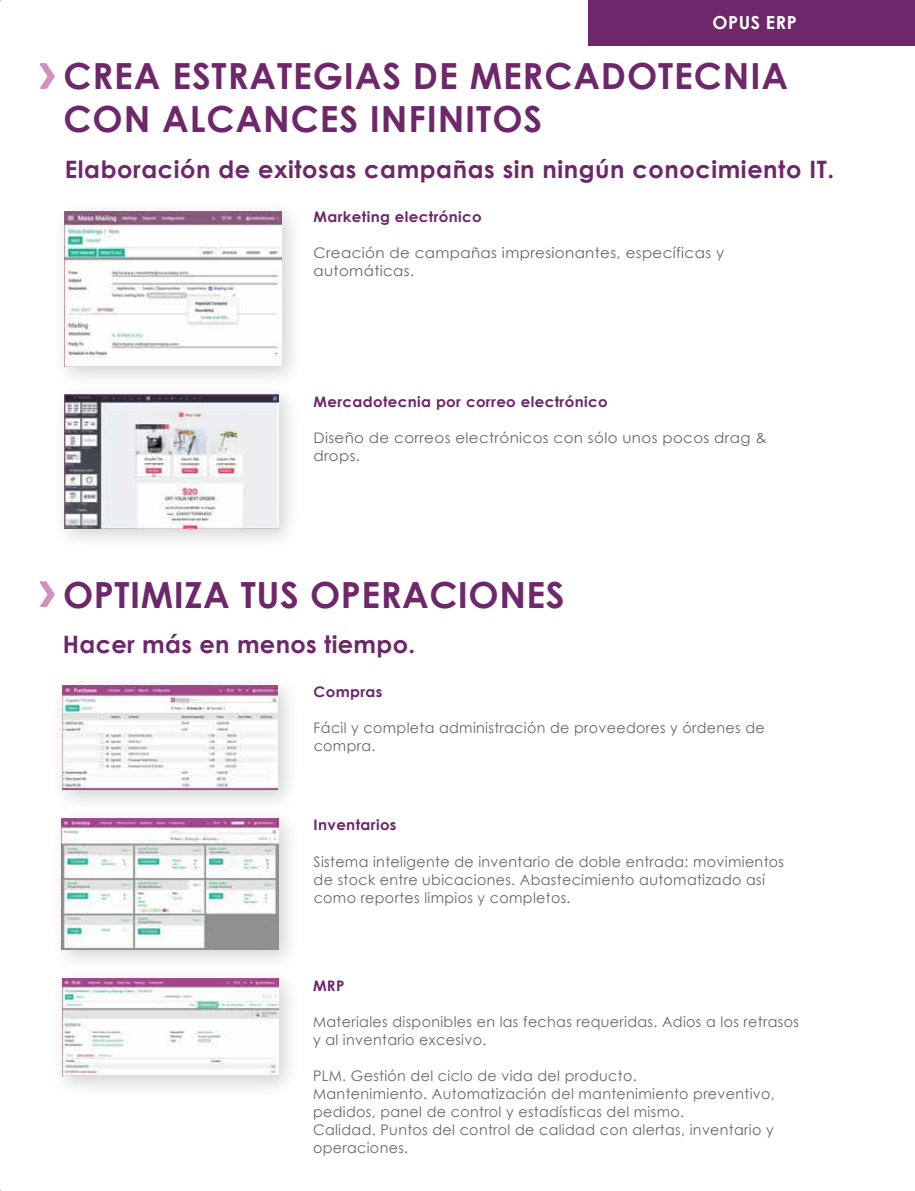
<style>
.page{position:relative;width:915px;height:1191px;background:#fff}
.page>*{position:absolute;margin:0;border:0;box-sizing:border-box;transform-origin:0 0}
.t1{font:700 36px/43.2px "Century Gothic";letter-spacing:.025em;color:#6d276a}
.t2{font:700 24px "Century Gothic";letter-spacing:.025em;color:#6d276a}
.t3{font:700 18px "Century Gothic";letter-spacing:.025em;color:#fff}
.t4{font:14.55px/18px "Century Gothic";letter-spacing:.025em;color:#676767}
.t5{font:700 14.55px "Century Gothic";letter-spacing:.025em;color:#6d276a}
</style>
<div class="page">
<img style="left:63px;top:394px;width:227px;height:146px">
<img style="left:64px;top:394px;width:214px;height:135px">
<img style="left:63px;top:211px;width:230px;height:183px">
<img style="left:64px;top:212px;width:217px;height:154px">
<svg style="left:40px;top:63px;width:15px;height:26px"></svg>
<svg style="left:40px;top:581px;width:15px;height:26px"></svg>
<img style="left:61px;top:818px;width:229px;height:142px">
<img style="left:62px;top:818px;width:216px;height:131px">
<img style="left:61px;top:685px;width:228px;height:117px">
<img style="left:62px;top:685px;width:215px;height:104px">
<img style="left:61px;top:960px;width:229px;height:128px">
<img style="left:62px;top:978px;width:216px;height:97px">
<div style="left:588px;top:0;width:326px;height:45px;background:#6d276a"></div>
<p class="t3" style="left:712px;top:10px;width:86px">OPUS ERP</p>
<h1 class="t1" style="left:63px;top:53px;width:725px">CREA ESTRATEGIAS DE MERCADOTECNIA<br>CON ALCANCES INFINITOS</h1>
<h2 class="t2" style="left:65px;top:154px;width:770px">Elaboración de exitosas campañas sin ningún conocimiento IT.</h2>
<p class="t5" style="left:313px;top:207px;width:170px">Marketing electrónico</p>
<p class="t4" style="left:313px;top:243px;width:412px">Creación de campañas impresionantes, específicas y automáticas.</p>
<p class="t5" style="left:313px;top:392px;width:295px">Mercadotecnia por correo electrónico</p>
<p class="t4" style="left:313px;top:428px;width:454px">Diseño de correos electrónicos con sólo unos pocos drag &amp; drops.</p>
<h1 class="t1" style="left:63px;top:572px;width:502px">OPTIMIZA TUS OPERACIONES</h1>
<h2 class="t2" style="left:63px;top:629px;width:353px">Hacer más en menos tiempo.</h2>
<p class="t5" style="left:313px;top:682px;width:70px">Compras</p>
<p class="t4" style="left:313px;top:718px;width:452px">Fácil y completa administración de proveedores y órdenes de compra.</p>
<p class="t5" style="left:313px;top:815px;width:84px">Inventarios</p>
<p class="t4" style="left:313px;top:851px;width:471px">Sistema inteligente de inventario de doble entrada: movimientos de stock entre ubicaciones. Abastecimiento automatizado así como reportes limpios y completos.</p>
<p class="t5" style="left:313px;top:975px;width:33px">MRP</p>
<p class="t4" style="left:313px;top:1011px;width:487px">Materiales disponibles en las fechas requeridas. Adios a los retrasos y al inventario excesivo.</p>
<p class="t4" style="left:313px;top:1065px;width:463px">PLM. Gestión del ciclo de vida del producto.<br>Mantenimiento. Automatización del mantenimiento preventivo, pedidos, panel de control y estadísticas del mismo.<br>Calidad. Puntos del control de calidad con alertas, inventario y operaciones.</p>
</div>
